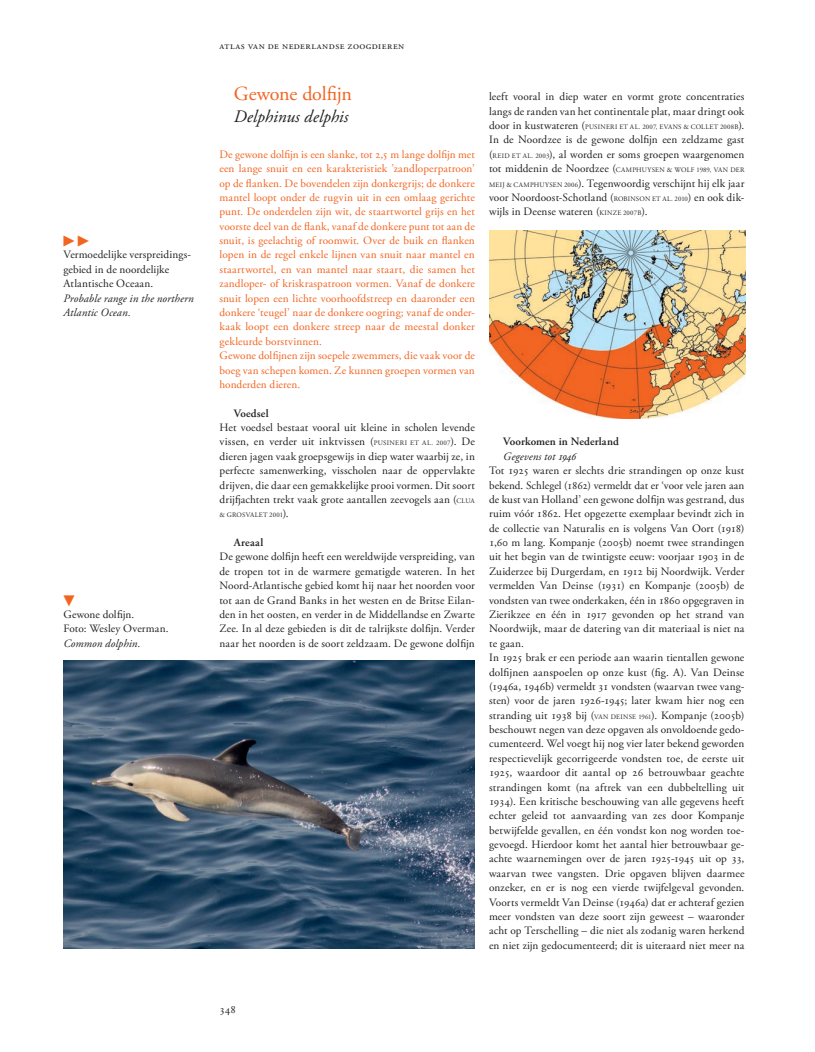
<style>
.page{position:relative;width:815px;height:1052px;background:#fff}
.page>*{position:absolute;margin:0;border:0;box-sizing:border-box;transform-origin:0 0}
.t1{font:20px "Adobe Garamond Pro";color:#f36421}
.t2{font:italic 17.5px "Adobe Garamond Pro";color:#231f20}
.t3{font:11.25px/14.4px "Adobe Garamond Pro";color:#231f20}
.t4{font:11.25px/14.4px "Adobe Garamond Pro";letter-spacing:.005em;color:#f36421}
.t5{font:11.25px "Adobe Garamond Pro";letter-spacing:-.035em;color:#231f20}
.t6{font:italic 11.25px/14.4px "Adobe Garamond Pro";letter-spacing:.01em;color:#231f20}
.t7{font:11.25px "Adobe Garamond Pro";letter-spacing:-.045em;color:#231f20}
.t8{font:600 11.25px "Adobe Garamond Pro";letter-spacing:.01em;color:#231f20}
.t9{font:11.25px "Universal Std Newswith Comm Pi";color:#f36421}
.t10{font:10.62px "Adobe Garamond Pro";letter-spacing:.045em;color:#231f20}
.t11{font:6.88px "Adobe Garamond Pro";letter-spacing:.035em;color:#231f20}
.s1{font-size:6.88px}
.s2{font-size:11.25px}
.s3{font-family:"Adobe Garamond Exp"}
</style>
<div class="page">
<img style="left:63px;top:660px;width:411px;height:289px">
<img style="left:489px;top:230px;width:256px;height:189px">
<p class="t9" style="left:63px;top:235px;width:27px">▶ ▶</p>
<p class="t3" style="left:63px;top:248px;width:128px">Vermoedelijke verspreidings&shy;gebied in de noordelijke<br>Atlantische Oceaan.</p>
<p class="t6" style="left:63px;top:291px;width:132px">Probable range in the northern<br>Atlantic Ocean.</p>
<p class="t9" style="left:63px;top:595px;width:13px">▼</p>
<p class="t3" style="left:63px;top:607px;width:107px">Gewone dolfijn.<br>Foto: Wesley Overman.</p>
<p class="t6" style="left:63px;top:636px;width:79px">Common dolphin.</p>
<p class="t10" style="left:219px;top:39px;width:186px">atlas van de nederlandse zoogdieren</p>
<h1 class="t1" style="left:233px;top:82px;width:120px">Gewone dolfijn</h1>
<h2 class="t2" style="left:233px;top:105px;width:116px">Delphinus delphis</h2>
<p class="t4" style="left:219px;top:147px;width:257px">De gewone dolfijn is een slanke, tot 2,5 m lange dolfijn met een lange snuit en een karakteristiek ’zandloperpatroon’ op de flanken. De bovendelen zijn donkergrijs; de donkere mantel loopt onder de rugvin uit in een omlaag gerichte punt. De onderdelen zijn wit, de staartwortel grijs en het voorste deel van de flank, vanaf de donkere punt tot aan de snuit, is geelachtig of roomwit. Over de buik en flanken lopen in de regel enkele lijnen van snuit naar mantel en staartwortel, en van mantel naar staart, die samen het zandloper- of kriskraspatroon vormen. Vanaf de donkere snuit lopen een lichte voorhoofdstreep en daaronder een donkere ‘teugel’ naar de donkere oogring; vanaf de onder&shy;kaak loopt een donkere streep naar de meestal donker gekleurde borstvinnen.<br>Gewone dolfijnen zijn soepele zwemmers, die vaak voor de boeg van schepen komen. Ze kunnen groepen vormen van honderden dieren.</p>
<p class="t8" style="left:233px;top:406px;width:36px">Voedsel</p>
<p class="t3" style="left:219px;top:421px;width:257px;text-align:justify">Het voedsel bestaat vooral uit kleine in scholen levende vissen, en verder uit inktvissen (<span class="s1">PUSINERI ET AL. 2007</span>). De dieren jagen vaak groepsgewijs in diep water waarbij ze, in perfecte samenwerking, visscholen naar de oppervlakte drijven, die daar een gemakkelijke prooi vormen. Dit soort drijfjachten trekt vaak grote aantallen zeevogels aan (<span class="s1">CLUA</span></p>
<p class="t11" style="left:219px;top:511px;width:71px">&amp; GROSVALET 2001<span class="s2">).</span></p>
<p class="t8" style="left:233px;top:536px;width:31px">Areaal</p>
<p class="t3" style="left:219px;top:550px;width:257px;text-align:justify">De gewone dolfijn heeft een wereldwijde verspreiding, van de tropen tot in de warmere gematigde wateren. In het Noord-Atlantische gebied komt hij naar het noorden voor tot aan de Grand Banks in het westen en de Britse Eilan&shy;den in het oosten, en verder in de Middellandse en Zwarte Zee. In al deze gebieden is dit de talrijkste dolfijn. Verder naar het noorden is de soort zeldzaam. De gewone dolfijn</p>
<p class="t3" style="left:489px;top:90px;width:257px">leeft vooral in diep water en vormt grote concentraties langs de randen van het continentale plat, maar dringt ook</p>
<p class="t11" style="left:489px;top:123px;width:257px"><span class="s2">door in kustwateren (</span>PUSINERI ET AL. 2007, EVANS &amp; COLLET 2008B<span class="s2">).</span></p>
<p class="t3" style="left:489px;top:133px;width:257px">In de Noordzee is de gewone dolfijn een zeldzame gast (<span class="s1">REID ET AL. 2003</span>), al worden er soms groepen waargenomen</p>
<p class="t11" style="left:489px;top:166px;width:257px"><span class="s2">tot middenin de Noordzee (</span>CAMPHUYSEN &amp; WOLF 1989, VAN DER</p>
<p class="t3" style="left:489px;top:176px;width:257px;text-align:justify"><span class="s1">MEIJ &amp; CAMPHUYSEN 2006</span>). Tegenwoordig verschijnt hij elk jaar voor Noordoost-Schotland (<span class="s1">ROBINSON ET AL. 2010</span>) en ook dik&shy;wijls in Deense wateren (<span class="s1">KINZE 2007B</span>).</p>
<p class="t8" style="left:503px;top:435px;width:117px">Voorkomen in Nederland</p>
<p class="t6" style="left:503px;top:449px;width:74px">Gegevens tot <span class="s3">1946</span></p>
<p class="t5" style="left:489px;top:464px;width:257px">Tot 1925 waren er slechts drie strandingen op onze kust</p>
<p class="t3" style="left:489px;top:478px;width:257px">bekend. Schlegel (1862) vermeldt dat er ‘voor vele jaren aan</p>
<p class="t3" style="left:489px;top:492px;width:257px">de kust van Holland’ een gewone dolfijn was gestrand, dus</p>
<p class="t3" style="left:489px;top:507px;width:257px">ruim vóór 1862. Het opgezette exemplaar bevindt zich in</p>
<p class="t7" style="left:489px;top:521px;width:257px">de collectie van Naturalis en is volgens Van Oort (1918)</p>
<p class="t3" style="left:489px;top:536px;width:257px">1,60 m lang. Kompanje (2005b) noemt twee strandingen</p>
<p class="t3" style="left:489px;top:550px;width:257px">uit het begin van de twintigste eeuw: voorjaar 1903 in de</p>
<p class="t3" style="left:489px;top:564px;width:257px">Zuiderzee bij Durgerdam, en 1912 bij Noordwijk. Verder</p>
<p class="t3" style="left:489px;top:579px;width:257px">vermelden Van Deinse (1931) en Kompanje (2005b) de</p>
<p class="t3" style="left:489px;top:593px;width:257px">vondsten van twee onderkaken, één in 1860 opgegraven in</p>
<p class="t3" style="left:489px;top:607px;width:257px">Zierikzee en één in 1917 gevonden op het strand van</p>
<p class="t3" style="left:489px;top:622px;width:257px">Noordwijk, maar de datering van dit materiaal is niet na</p>
<p class="t3" style="left:489px;top:636px;width:36px">te gaan.</p>
<p class="t3" style="left:489px;top:651px;width:257px">In 1925 brak er een periode aan waarin tientallen gewone</p>
<p class="t3" style="left:489px;top:665px;width:257px">dolfijnen aanspoelen op onze kust (fig. A). Van Deinse</p>
<p class="t3" style="left:489px;top:679px;width:257px">(1946a, 1946b) vermeldt 31 vondsten (waarvan twee vang-</p>
<p class="t3" style="left:489px;top:694px;width:257px">sten) voor de jaren 1926-1945; later kwam hier nog een</p>
<p class="t3" style="left:489px;top:708px;width:257px">stranding uit 1938 bij (<span class="s1">VAN DEINSE 1961</span>). Kompanje (2005b)</p>
<p class="t3" style="left:489px;top:722px;width:257px">beschouwt negen van deze opgaven als onvoldoende gedo-</p>
<p class="t3" style="left:489px;top:737px;width:257px">cumenteerd. Wel voegt hij nog vier later bekend geworden</p>
<p class="t3" style="left:489px;top:751px;width:257px">respectievelijk gecorrigeerde vondsten toe, de eerste uit</p>
<p class="t3" style="left:489px;top:766px;width:257px">1925, waardoor dit aantal op 26 betrouwbaar geachte</p>
<p class="t3" style="left:489px;top:780px;width:257px">strandingen komt (na aftrek van een dubbeltelling uit</p>
<p class="t3" style="left:489px;top:794px;width:257px">1934). Een kritische beschouwing van alle gegevens heeft</p>
<p class="t3" style="left:489px;top:809px;width:257px">echter geleid tot aanvaarding van zes door Kompanje</p>
<p class="t3" style="left:489px;top:823px;width:257px">betwijfelde gevallen, en één vondst kon nog worden toe-</p>
<p class="t3" style="left:489px;top:837px;width:257px">gevoegd. Hierdoor komt het aantal hier betrouwbaar ge-</p>
<p class="t5" style="left:489px;top:852px;width:257px">achte waarnemingen over de jaren 1925-1945 uit op 33,</p>
<p class="t3" style="left:489px;top:866px;width:257px">waarvan twee vangsten. Drie opgaven blijven daarmee</p>
<p class="t3" style="left:489px;top:881px;width:257px">onzeker, en er is nog een vierde twijfelgeval gevonden.</p>
<p class="t3" style="left:489px;top:895px;width:257px">Voorts vermeldt Van Deinse (1946a) dat er achteraf gezien</p>
<p class="t3" style="left:489px;top:909px;width:257px">meer vondsten van deze soort zijn geweest – waaronder</p>
<p class="t3" style="left:489px;top:924px;width:257px">acht op Terschelling – die niet als zodanig waren herkend</p>
<p class="t3" style="left:489px;top:938px;width:257px">en niet zijn gedocumenteerd; dit is uiteraard niet meer na</p>
<p class="t3" style="left:219px;top:1002px;width:18px">348</p>
</div>
